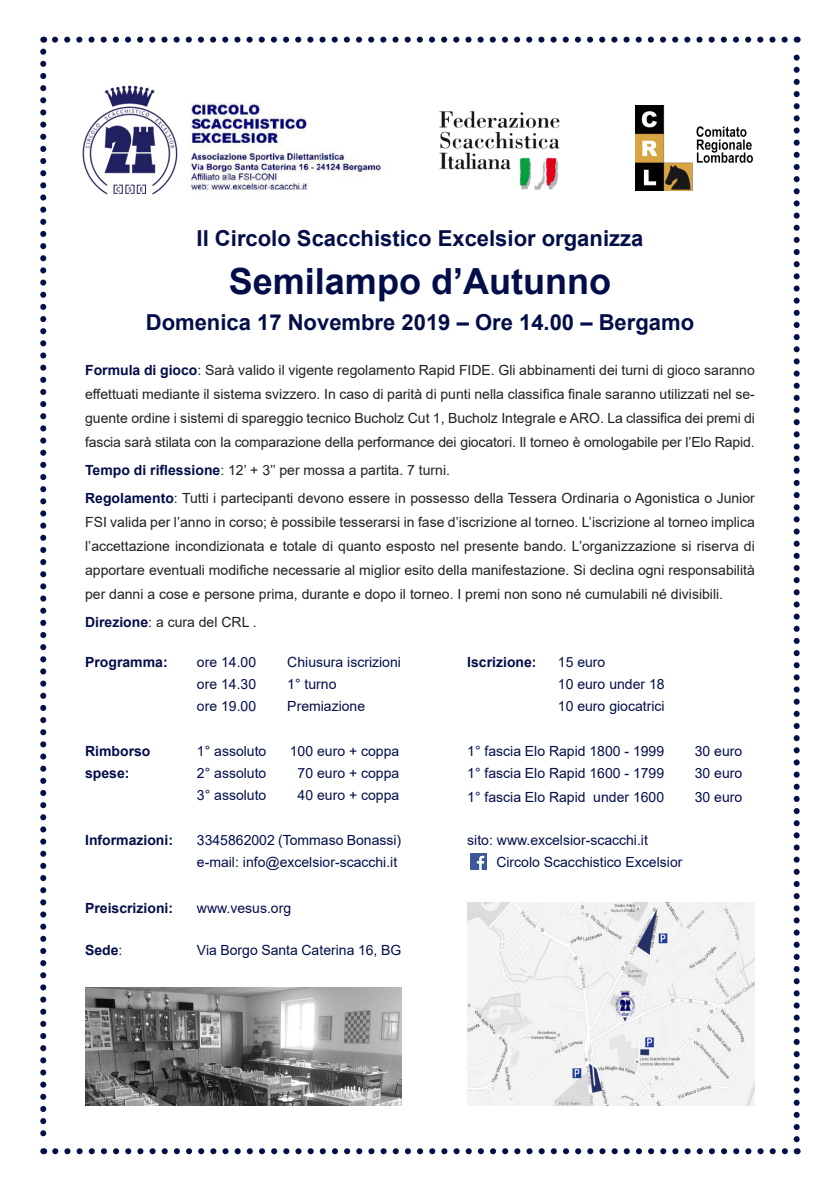
<style>
.page{position:relative;width:840px;height:1191px;background:#fff}
.page>*{position:absolute;margin:0;border:0;box-sizing:border-box;transform-origin:0 0}
.t1{font:700 36px "Arial";color:#030e49}
.t2{font:700 22px "Arial";color:#030e49}
.t3{font:14px/24px "Arial";color:#231f20;text-align:justify}
.t4{font:14px "Arial";color:#030e49}
.t5{font:700 14px "Arial";color:#030e49}
.s1{font-weight:700;color:#030e49}
.s2{font-weight:400;color:#231f20}
</style>
<div class="page">
<svg style="left:55px;top:1148px;width:733px;height:6px"></svg>
<svg style="left:40px;top:52px;width:6px;height:1102px"></svg>
<svg style="left:793px;top:37px;width:6px;height:1102px"></svg>
<svg style="left:43px;top:37px;width:741px;height:6px"></svg>
<img style="left:194px;top:102px;width:192px;height:91px">
<img style="left:439px;top:110px;width:121px;height:80px">
<img style="left:635px;top:105px;width:119px;height:85px">
<img style="left:470px;top:853px;width:16px;height:16px">
<img style="left:467px;top:902px;width:287px;height:204px">
<img style="left:85px;top:988px;width:316px;height:118px">
<img style="left:82px;top:85px;width:112px;height:110px">
<p class="t2" style="left:196px;top:223px;width:448px">Il Circolo Scacchistico Excelsior organizza</p>
<p class="t1" style="left:229px;top:256px;width:384px">Semilampo d’Autunno</p>
<p class="t2" style="left:146px;top:307px;width:549px">Domenica 17 Novembre 2019 – Ore 14.00 – Bergamo</p>
<p class="t3" style="left:85px;top:357px;width:670px"><span class="s1">Formula di gioco</span>: Sarà valido il vigente regolamento Rapid FIDE. Gli abbinamenti dei turni di gioco saranno effettuati mediante il sistema svizzero. In caso di parità di punti nella classifica finale saranno utilizzati nel se&shy;guente ordine i sistemi di spareggio tecnico Bucholz Cut 1, Bucholz Integrale e ARO. La classifica dei premi di fascia sarà stilata con la comparazione della performance dei giocatori. Il torneo è omologabile per l’Elo Rapid.</p>
<p class="t3" style="left:85px;top:457px;width:366px"><span class="s1">Tempo di riflessione</span>: 12’ + 3’’ per mossa a partita. 7 turni.</p>
<p class="t3" style="left:85px;top:485px;width:670px"><span class="s1">Regolamento</span>: Tutti i partecipanti devono essere in possesso della Tessera Ordinaria o Agonistica o Junior FSI valida per l’anno in corso; è possibile tesserarsi in fase d’iscrizione al torneo. L’iscrizione al torneo implica l’accettazione incondizionata e totale di quanto esposto nel presente bando. L’organizzazione si riserva di apportare eventuali modifiche necessarie al miglior esito della manifestazione. Si declina ogni responsabilità per danni a cose e persone prima, durante e dopo il torneo. I premi non sono né cumulabili né divisibili.</p>
<p class="t3" style="left:85px;top:609px;width:173px"><span class="s1">Direzione</span>: a cura del CRL .</p>
<p class="t5" style="left:85px;top:652px;width:84px">Programma:</p>
<p class="t4" style="left:197px;top:652px;width:61px">ore 14.00</p>
<p class="t4" style="left:287px;top:652px;width:115px">Chiusura iscrizioni</p>
<p class="t4" style="left:197px;top:674px;width:61px">ore 14.30</p>
<p class="t4" style="left:287px;top:674px;width:51px">1° turno</p>
<p class="t4" style="left:197px;top:696px;width:61px">ore 19.00</p>
<p class="t4" style="left:287px;top:696px;width:79px">Premiazione</p>
<p class="t5" style="left:467px;top:652px;width:71px">Iscrizione:</p>
<p class="t4" style="left:557px;top:652px;width:49px">15 euro</p>
<p class="t4" style="left:557px;top:674px;width:108px">10 euro under 18</p>
<p class="t4" style="left:557px;top:696px;width:108px">10 euro giocatrici</p>
<p class="t5" style="left:85px;top:741px;width:67px">Rimborso</p>
<p class="t5" style="left:85px;top:763px;width:46px">spese:</p>
<p class="t4" style="left:197px;top:741px;width:71px">1° assoluto</p>
<p class="t4" style="left:289px;top:741px;width:111px">100 euro + coppa</p>
<p class="t4" style="left:197px;top:763px;width:71px">2° assoluto</p>
<p class="t4" style="left:297px;top:763px;width:103px">70 euro + coppa</p>
<p class="t4" style="left:197px;top:785px;width:71px">3° assoluto</p>
<p class="t4" style="left:297px;top:785px;width:103px">40 euro + coppa</p>
<p class="t5" style="left:85px;top:830px;width:89px">Informazioni:</p>
<p class="t4" style="left:197px;top:830px;width:206px">3345862002 (Tommaso Bonassi)</p>
<p class="t4" style="left:197px;top:852px;width:202px">e-mail: info@excelsior-scacchi.it</p>
<p class="t5" style="left:85px;top:898px;width:89px">Preiscrizioni:</p>
<p class="t4" style="left:197px;top:898px;width:96px">www.vesus.org</p>
<p class="t4" style="left:197px;top:940px;width:206px">Via Borgo Santa Caterina 16, BG</p>
<p class="t5" style="left:85px;top:940px;width:39px">Sede<span class="s2">:</span></p>
<p class="t4" style="left:467px;top:741px;width:198px">1° fascia Elo Rapid 1800 - 1999</p>
<p class="t4" style="left:694px;top:741px;width:49px">30 euro</p>
<p class="t4" style="left:467px;top:763px;width:198px">1° fascia Elo Rapid 1600 - 1799</p>
<p class="t4" style="left:694px;top:763px;width:49px">30 euro</p>
<p class="t4" style="left:467px;top:787px;width:198px">1° fascia Elo Rapid under 1600</p>
<p class="t4" style="left:694px;top:787px;width:49px">30 euro</p>
<p class="t4" style="left:467px;top:830px;width:182px">sito: www.excelsior-scacchi.it</p>
<p class="t4" style="left:496px;top:852px;width:187px">Circolo Scacchistico Excelsior</p>
</div>
